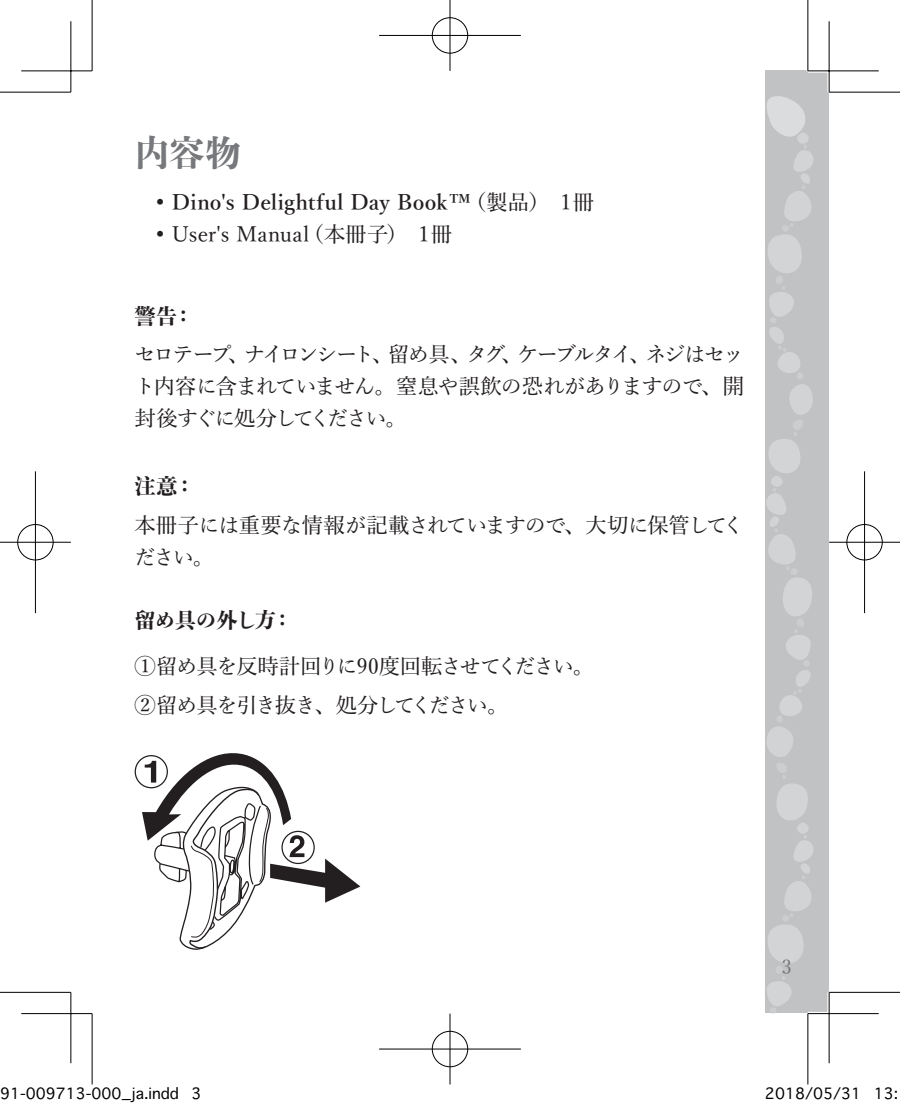
<style>
.page{position:relative;width:900px;height:1107px;background:#fff}
.page>*{position:absolute;margin:0;border:0;box-sizing:border-box;transform-origin:0 0}
.t1{font:800 35.5px "Yu Min";color:#76787b}
.t2{font:500 21.25px/32px "Yu Min";letter-spacing:-.065em;color:#231f20}
.t3{font:600 21.25px/32px "Yu Min";letter-spacing:.015em;color:#231f20;text-align:center}
.t4{font:500 21.25px "Yu Min";letter-spacing:.015em;color:#231f20}
.t5{font:500 21.25px "Yu Min";letter-spacing:-.155em;color:#231f20}
.t6{font:800 21.25px "Yu Min";letter-spacing:-.03em;color:#231f20}
.t7{font:800 21.25px "Yu Min";letter-spacing:-.055em;color:#231f20}
.t8{font:500 19.5px "Yu Min";color:#76787b}
.t9{font:15px "Osaka";color:#000}
.s1{font-weight:500}
</style>
<div class="page">
<div style="left:765px;top:71px;width:64px;height:942px;background:#c1c2c4"></div>
<svg style="left:766px;top:96px;width:47px;height:917px"></svg>
<div style="left:135px;top:755px;width:33px;height:33px;border:1px solid #231f20;border-radius:50%"></div>
<svg style="left:142px;top:753px;width:218px;height:197px"></svg>
<div style="left:281px;top:831px;width:34px;height:33px;border:1px solid #231f20;border-radius:50%"></div>
<svg style="left:0;top:91px;width:69px;height:1px"></svg>
<svg style="left:831px;top:91px;width:69px;height:1px"></svg>
<svg style="left:0;top:991px;width:71px;height:1px"></svg>
<svg style="left:829px;top:991px;width:71px;height:1px"></svg>
<svg style="left:91px;top:0;width:1px;height:69px"></svg>
<svg style="left:91px;top:1015px;width:1px;height:69px"></svg>
<svg style="left:806px;top:0;width:3px;height:71px"></svg>
<svg style="left:808px;top:1015px;width:1px;height:69px"></svg>
<svg style="left:21px;top:69px;width:71px;height:3px"></svg>
<svg style="left:808px;top:69px;width:71px;height:4px"></svg>
<hr style="left:808px;top:1012px;width:71px;height:3px;background:#fff">
<svg style="left:69px;top:21px;width:4px;height:71px"></svg>
<svg style="left:69px;top:992px;width:4px;height:71px"></svg>
<svg style="left:827px;top:21px;width:4px;height:71px"></svg>
<svg style="left:827px;top:992px;width:4px;height:71px"></svg>
<hr style="left:0;top:92px;width:71px;height:1px;background:#000">
<hr style="left:829px;top:92px;width:71px;height:1px;background:#000">
<hr style="left:0;top:992px;width:71px;height:1px;background:#000">
<hr style="left:829px;top:992px;width:71px;height:1px;background:#000">
<hr style="left:92px;top:0;width:1px;height:71px;background:#000">
<hr style="left:92px;top:1013px;width:1px;height:71px;background:#000">
<hr style="left:807px;top:0;width:1px;height:71px;background:#000">
<hr style="left:807px;top:1013px;width:1px;height:71px;background:#000">
<hr style="left:21px;top:70px;width:71px;height:1px;background:#000">
<hr style="left:808px;top:70px;width:71px;height:1px;background:#000">
<hr style="left:21px;top:1013px;width:71px;height:1px;background:#000">
<hr style="left:808px;top:1013px;width:71px;height:1px;background:#000">
<hr style="left:70px;top:21px;width:1px;height:71px;background:#000">
<hr style="left:70px;top:992px;width:1px;height:71px;background:#000">
<hr style="left:829px;top:21px;width:1px;height:71px;background:#000">
<hr style="left:829px;top:992px;width:1px;height:71px;background:#000">
<div style="left:431px;top:16px;width:38px;height:39px;border:4px solid #fff;border-radius:50%"></div>
<hr style="left:379px;top:34px;width:142px;height:3px;background:#fff">
<svg style="left:448px;top:0;width:4px;height:71px"></svg>
<div style="left:432px;top:17px;width:36px;height:37px;border:1px solid #000;border-radius:50%"></div>
<hr style="left:379px;top:35px;width:142px;height:1px;background:#000">
<hr style="left:450px;top:0;width:1px;height:71px;background:#000">
<div style="left:431px;top:1029px;width:38px;height:39px;border:4px solid #fff;border-radius:50%"></div>
<svg style="left:379px;top:1047px;width:142px;height:4px"></svg>
<svg style="left:448px;top:1013px;width:4px;height:71px"></svg>
<div style="left:432px;top:1031px;width:36px;height:36px;border:1px solid #000;border-radius:50%"></div>
<hr style="left:379px;top:1048px;width:142px;height:1px;background:#000">
<hr style="left:450px;top:1013px;width:1px;height:71px;background:#000">
<div style="left:16px;top:523px;width:39px;height:39px;border:4px solid #fff;border-radius:50%"></div>
<svg style="left:0;top:540px;width:71px;height:4px"></svg>
<hr style="left:34px;top:471px;width:3px;height:142px;background:#fff">
<div style="left:17px;top:524px;width:37px;height:36px;border:1px solid #000;border-radius:50%"></div>
<hr style="left:0;top:542px;width:71px;height:1px;background:#000">
<hr style="left:35px;top:471px;width:1px;height:142px;background:#000">
<div style="left:845px;top:523px;width:39px;height:39px;border:4px solid #fff;border-radius:50%"></div>
<svg style="left:829px;top:540px;width:71px;height:4px"></svg>
<hr style="left:863px;top:471px;width:3px;height:142px;background:#fff">
<div style="left:846px;top:524px;width:37px;height:36px;border:1px solid #000;border-radius:50%"></div>
<hr style="left:829px;top:542px;width:71px;height:1px;background:#000">
<hr style="left:864px;top:471px;width:1px;height:142px;background:#000">
<h1 class="t1" style="left:135px;top:125px;width:108px">内容物</h1>
<p class="t3" style="left:156px;top:187px;width:440px"><span class="s1">•</span> Dino s' Delightful Day Book™<span class="s1">（製品）　冊1（本冊子）　冊1</span></p>
<p class="t4" style="left:156px;top:214px;width:155px">• User s' Manual</p>
<p class="t6" style="left:135px;top:299px;width:44px">警告</p>
<p class="t6" style="left:173px;top:299px;width:23px">：</p>
<p class="t2" style="left:388px;top:337px;width:85px">留め具、</p>
<p class="t2" style="left:518px;top:337px;width:116px">ケーブルタイ</p>
<p class="t2" style="left:466px;top:337px;width:41px">タグ</p>
<p class="t2" style="left:135px;top:337px;width:611px">セロテープ<br>ト内容に含まれていません。窒息や誤飲の恐れがありますので、開封後すぐに処分してください。</p>
<p class="t2" style="left:645px;top:337px;width:100px">ネジはセッ</p>
<p class="t5" style="left:244px;top:335px;width:150px">ナイロンシート、</p>
<p class="t2" style="left:228px;top:337px;width:23px">、</p>
<p class="t2" style="left:501px;top:337px;width:23px">、</p>
<p class="t2" style="left:629px;top:337px;width:23px">、</p>
<p class="t6" style="left:135px;top:469px;width:44px">注意</p>
<p class="t6" style="left:174px;top:469px;width:23px">：</p>
<p class="t2" style="left:135px;top:507px;width:611px">本冊子には重要な情報が記載されていますので、大切に保管してください。</p>
<p class="t7" style="left:135px;top:604px;width:143px">留め具の外し方</p>
<p class="t6" style="left:272px;top:604px;width:23px">：</p>
<p class="t2" style="left:135px;top:645px;width:461px;line-height:39px">①留め具を反時計回りに90度回転させてください。<br>②留め具を引き抜き、処分してください。</p>
<p class="t9" style="left:0;top:1084px;width:180px">91-009713-000_ja.indd</p>
<p class="t9" style="left:191px;top:1084px;width:12px">3</p>
<p class="t8" style="left:782px;top:949px;width:11px">3</p>
<p class="t9" style="left:765px;top:1084px;width:98px">2018/05/31</p>
<p class="t9" style="left:874px;top:1084px;width:26px">13:</p>
</div>
